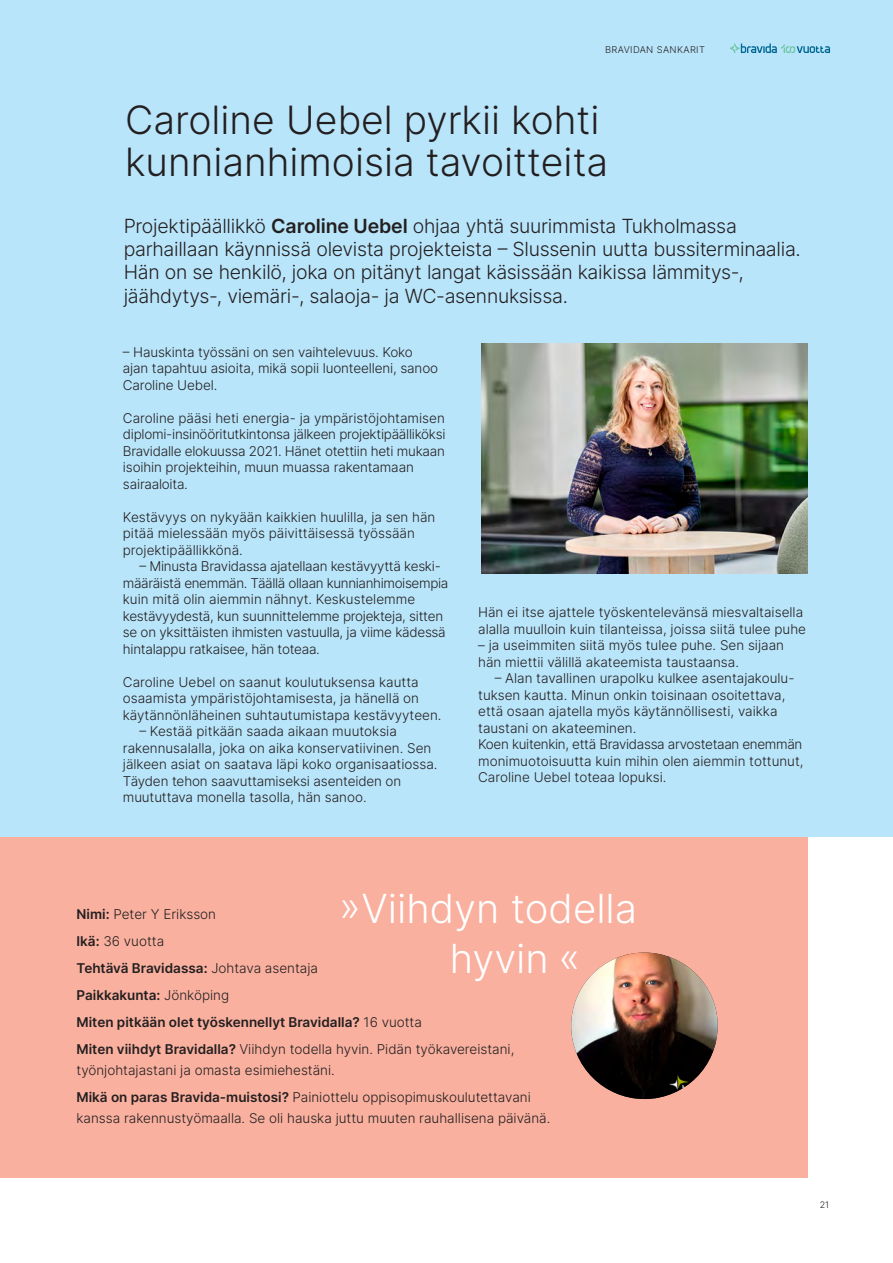
<style>
.page{position:relative;width:893px;height:1263px;background:#fff}
.page>*{position:absolute;margin:0;border:0;box-sizing:border-box;transform-origin:0 0}
.t1{font:300 40.05px/50.1px "Inter";color:#fff}
.t2{font:300 39px/42px "Inter";color:#231f20}
.t3{font:300 19.5px/23.4px "Inter";letter-spacing:-.015em;color:#231f20}
.t4{font:300 13.5px/16.5px "Inter";color:#231f20}
.t5{font:300 13.5px/16.5px "Inter";letter-spacing:-.02em;color:#231f20}
.t6{font:600 13.5px/27px "Inter";color:#231f20}
.t7{font:300 9.3px "Inter";letter-spacing:.04em;color:#231f20}
.t8{font:300 9px "Inter";color:#231f20}
.s1{font-weight:600}
.s2{font-weight:300}
</style>
<div class="page">
<div style="left:0;top:837px;width:808px;height:341px;background:#f9b09f"></div>
<div style="left:0;top:0;width:893px;height:837px;background:#b9e5fa"></div>
<svg style="left:731px;top:44px;width:99px;height:9px"></svg>
<img style="left:571px;top:952px;width:147px;height:147px;border-radius:73px">
<img style="left:481px;top:344px;width:327px;height:229px">
<p class="t7" style="left:605px;top:43px;width:101px">BRAVIDAN SANKARIT</p>
<h2 class="t2" style="left:125px;top:98px;width:485px">Caroline Uebel pyrkii kohti kunnianhimoisia tavoitteita</h2>
<p class="t3" style="left:124px;top:213px;width:679px">Projektipäällikkö <span class="s1">Caroline Uebel</span> ohjaa yhtä suurimmista Tukholmassa parhaillaan käynnissä olevista projekteista – Slussenin uutta bussiterminaalia.<br>Hän on se henkilö, joka on pitänyt langat käsissään kaikissa lämmitys-, jäähdytys-, viemäri-, salaoja- ja WC-asennuksissa.</p>
<p class="t4" style="left:123px;top:343px;width:317px">– Hauskinta työssäni on sen vaihtelevuus. Koko ajan tapahtuu asioita, mikä sopii luonteelleni, sanoo<br>Caroline Uebel.</p>
<p class="t5" style="left:123px;top:409px;width:324px">Caroline pääsi heti energia- ja ympäristöjohtamisen diplomi-insinööritutkintonsa jälkeen projektipäälliköksi Bravidalle elokuussa 2021. Hänet otettiin heti mukaan isoihin projekteihin, muun muassa rakentamaan sairaaloita.</p>
<p class="t4" style="left:123px;top:508px;width:314px">Kestävyys on nykyään kaikkien huulilla, ja sen hän pitää mielessään myös päivittäisessä työssään projektipäällikkönä.</p>
<p class="t5" style="left:123px;top:558px;width:327px;text-indent:16px">– Minusta Bravidassa ajatellaan kestävyyttä keski&shy;määräistä enemmän. Täällä ollaan kunnianhimoisempia kuin mitä olin aiemmin nähnyt. Keskustelemme kestävyydestä, kun suunnittelemme projekteja, sitten se on yksittäisten ihmisten vastuulla, ja viime kädessä hintalappu ratkaisee, hän toteaa.</p>
<p class="t4" style="left:123px;top:673px;width:320px">Caroline Uebel on saanut koulutuksensa kautta osaamista ympäristöjohtamisesta, ja hänellä on käytännönläheinen suhtautumistapa kestävyyteen.</p>
<p class="t4" style="left:123px;top:723px;width:316px;text-indent:16px">– Kestää pitkään saada aikaan muutoksia rakennusalalla, joka on aika konservatiivinen. Sen jälkeen asiat on saatava läpi koko organisaatiossa.<br>Täyden tehon saavuttamiseksi asenteiden on muututtava monella tasolla, hän sanoo.</p>
<p class="t4" style="left:478px;top:604px;width:329px">Hän ei itse ajattele työskentelevänsä miesvaltaisella alalla muulloin kuin tilanteissa, joissa siitä tulee puhe</p>
<p class="t4" style="left:478px;top:637px;width:307px">– ja useimmiten siitä myös tulee puhe. Sen sijaan hän miettii välillä akateemista taustaansa.</p>
<p class="t4" style="left:478px;top:670px;width:327px;text-indent:17px">– Alan tavallinen urapolku kulkee asentajakoulu&shy;tuksen kautta. Minun onkin toisinaan osoitettava, että osaan ajatella myös käytännöllisesti, vaikka taustani on akateeminen.<br>Koen kuitenkin, että Bravidassa arvostetaan enemmän monimuotoisuutta kuin mihin olen aiemmin tottunut, Caroline Uebel toteaa lopuksi.</p>
<h1 class="t1" style="left:450px;top:882px;width:189px;text-indent:-88px">Viihdyn todella hyvin «</h1>
<p class="t6" style="left:77px;top:900px;width:439px">Nimi: <span class="s2">Peter Y Eriksson<br></span>Ikä: <span class="s2">36 vuotta<br></span>Tehtävä Bravidassa: <span class="s2">Johtava asentaja<br></span>Paikkakunta: <span class="s2">Jönköping<br></span>Miten pitkään olet työskennellyt Bravidalla? <span class="s2">16 vuotta<br></span>Miten viihdyt Bravidalla? <span class="s2">Viihdyn todella hyvin. Pidän työkavereistani,</span></p>
<p class="t4" style="left:77px;top:1056px;width:456px;line-height:27px">työnjohtajastani ja omasta esimiehestäni.<br><span class="s1">Mikä on paras Bravida-muistosi?</span> Painiottelu oppisopimuskoulutettavani</p>
<p class="t4" style="left:77px;top:1109px;width:475px">kanssa rakennustyömaalla. Se oli hauska juttu muuten rauhallisena päivänä.</p>
<p class="t8" style="left:820px;top:1198px;width:11px">21</p>
</div>
